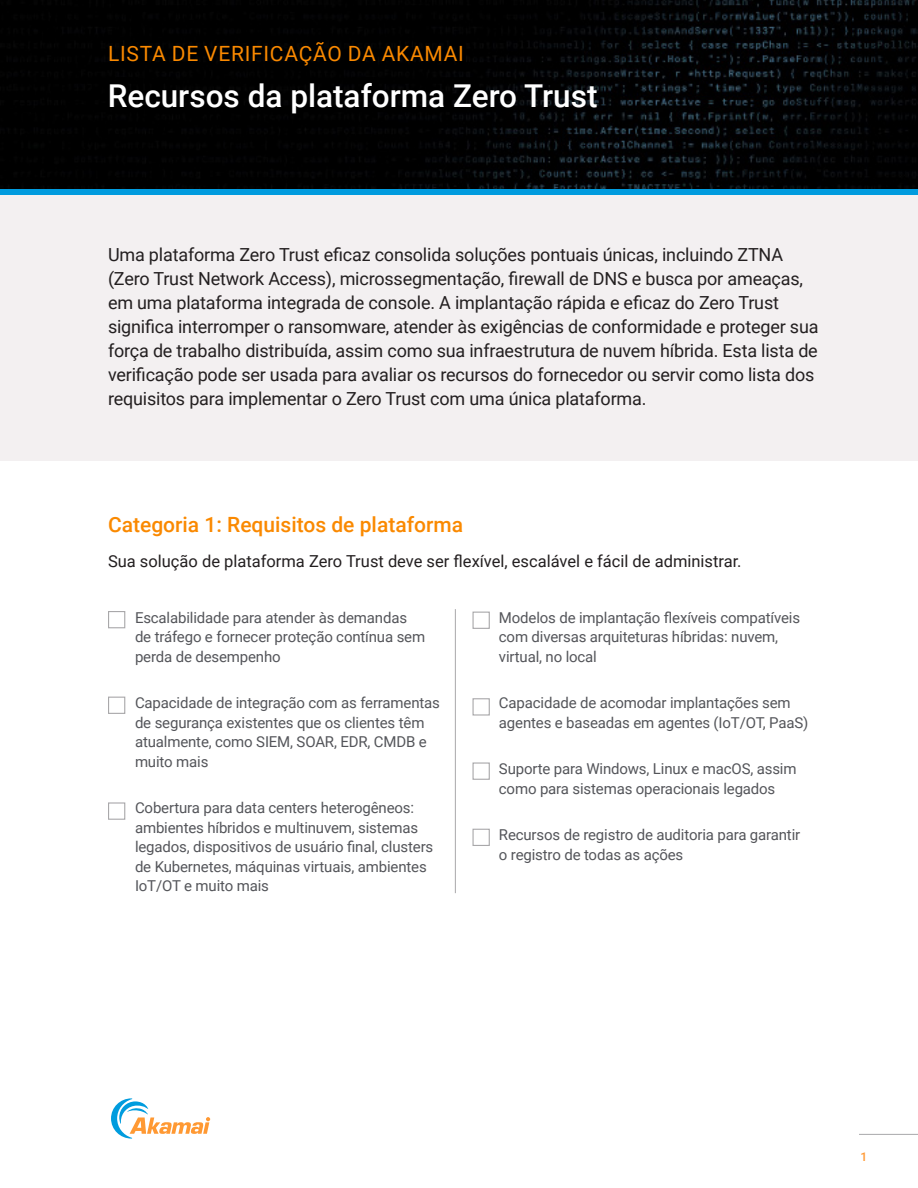
<style>
.page{position:relative;width:918px;height:1188px;background:#fff}
.page>*{position:absolute;margin:0;border:0;box-sizing:border-box;transform-origin:0 0}
.Header_Title{font:500 31.5px "Roboto";color:#fff}
.t1{font:500 21px "Roboto";color:#fa8900}
.Master_Preheader{font:21px "Roboto";letter-spacing:.035em;color:#fa8900}
.Intro_Paragraph{font:18px/24px "Roboto";letter-spacing:-.01em;color:#231f20}
.Body{font:16.5px "Roboto";color:#231f20}
.Checklist{font:15px/19.5px "Roboto";letter-spacing:-.01em;color:#54555a}
.t2{font:500 12px "Roboto";color:#f93}
</style>
<div class="page">
<hr style="left:859px;top:1134px;width:59px;height:1px;background:#a8a8aa">
<svg style="left:111px;top:1098px;width:99px;height:41px"></svg>
<img style="left:0;top:0;width:918px;height:190px">
<div style="left:0;top:193px;width:918px;height:267px;background:#f3f0f1"></div>
<div style="left:0;top:190px;width:918px;height:5px;background:#009bde"></div>
<div style="left:108px;top:611px;width:17px;height:17px;border:1px solid #a9a8aa"></div>
<div style="left:108px;top:697px;width:17px;height:17px;border:1px solid #a9a8aa"></div>
<div style="left:108px;top:802px;width:17px;height:18px;border:1px solid #a9a8aa"></div>
<div style="left:472px;top:612px;width:18px;height:17px;border:1px solid #a9a8aa"></div>
<div style="left:472px;top:698px;width:18px;height:18px;border:1px solid #a9a8aa"></div>
<div style="left:472px;top:762px;width:18px;height:18px;border:1px solid #a9a8aa"></div>
<div style="left:472px;top:829px;width:18px;height:17px;border:1px solid #a9a8aa"></div>
<hr style="left:455px;top:609px;width:1px;height:284px;background:#a9a8aa">
<p class="Master_Preheader" style="left:108px;top:39px;width:357px">LISTA DE VERIFICAÇÃO DA AKAMAI</p>
<p class="Header_Title" style="left:108px;top:74px;width:491px">Recursos da plataforma Zero Trust</p>
<p class="Intro_Paragraph" style="left:108px;top:242px;width:712px">Uma plataforma Zero Trust eficaz consolida soluções pontuais únicas, incluindo ZTNA (Zero Trust Network Access), microssegmentação, firewall de DNS e busca por ameaças, em uma plataforma integrada de console. A implantação rápida e eficaz do Zero Trust significa interromper o ransomware, atender às exigências de conformidade e proteger sua força de trabalho distribuída, assim como sua infraestrutura de nuvem híbrida. Esta lista de verificação pode ser usada para avaliar os recursos do fornecedor ou servir como lista dos requisitos para implementar o Zero Trust com uma única plataforma.</p>
<h1 class="t1" style="left:108px;top:510px;width:357px">Categoria 1: Requisitos de plataforma</h1>
<p class="Body" style="left:108px;top:549px;width:635px">Sua solução de plataforma Zero Trust deve ser flexível, escalável e fácil de administrar.</p>
<p class="Checklist" style="left:135px;top:607px;width:292px">Escalabilidade para atender às demandas de tráfego e fornecer proteção contínua sem perda de desempenho</p>
<p class="Checklist" style="left:135px;top:693px;width:307px">Capacidade de integração com as ferramentas de segurança existentes que os clientes têm atualmente, como SIEM, SOAR, EDR, CMDB e muito mais</p>
<p class="Checklist" style="left:135px;top:798px;width:300px">Cobertura para data centers heterogêneos: ambientes híbridos e multinuvem, sistemas legados, dispositivos de usuário final, clusters de Kubernetes, máquinas virtuais, ambientes IoT/OT e muito mais</p>
<p class="Checklist" style="left:499px;top:607px;width:303px">Modelos de implantação flexíveis compatíveis com diversas arquiteturas híbridas: nuvem, virtual, no local</p>
<p class="Checklist" style="left:499px;top:693px;width:311px">Capacidade de acomodar implantações sem agentes e baseadas em agentes (IoT/OT, PaaS)</p>
<p class="Checklist" style="left:499px;top:759px;width:299px">Suporte para Windows, Linux e macOS, assim como para sistemas operacionais legados</p>
<p class="Checklist" style="left:499px;top:825px;width:303px">Recursos de registro de auditoria para garantir o registro de todas as ações</p>
<p class="t2" style="left:860px;top:1148px;width:8px">1</p>
</div>
